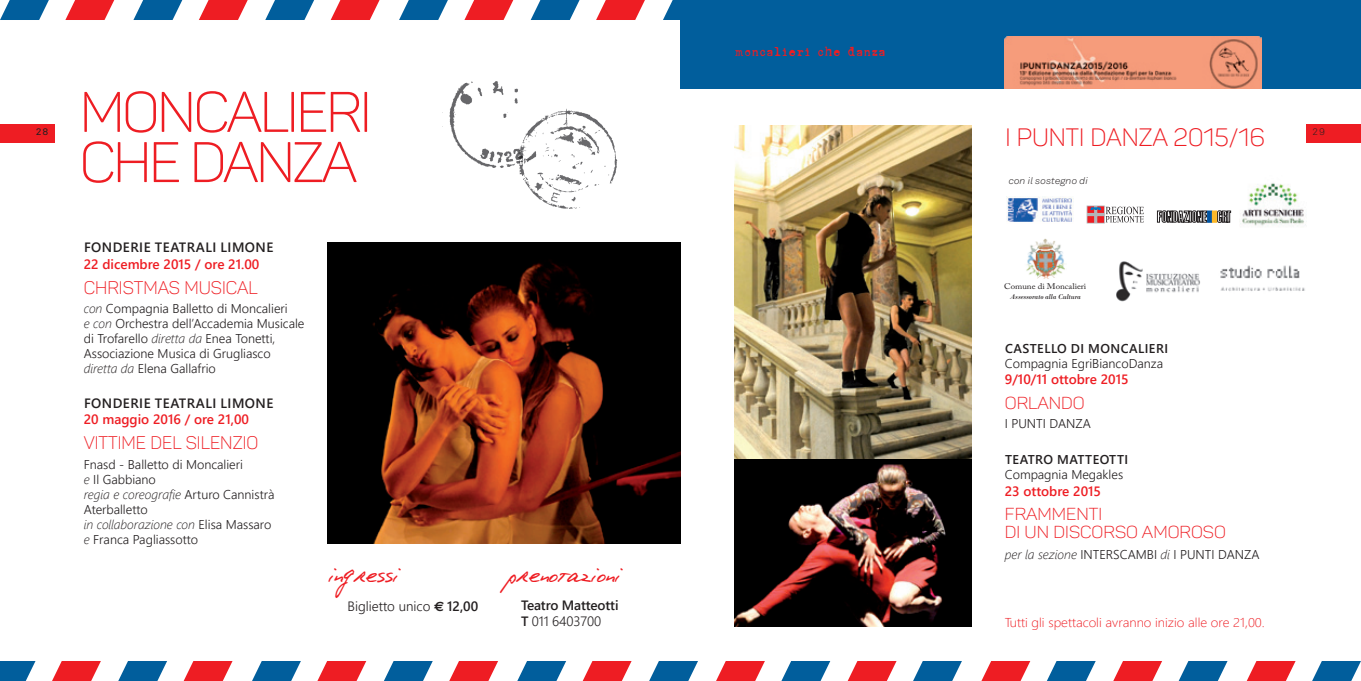
<style>
.page{position:relative;width:1361px;height:681px;background:#fff}
.page>*{position:absolute;margin:0;border:0;box-sizing:border-box;transform-origin:0 0}
.t1{font:56.25px "Panton Light Caps";color:#ee1d23}
.t2{font:28.5px "Phont Phreak's Handwriting";color:#ee1d23;scale:1.05 1}
.t3{font:24.75px "Panton Light Caps";color:#ee1d23}
.t4{font:18px "Panton Light Caps";color:#ee1d23}
.t5{font:17.1px/18px "Panton Light Caps";color:#ee1d23;scale:1.05 1}
.t6{font:13.5px "Webly Sleek UI Semibold";color:#ee1d23}
.t7{font:13.5px "Webly Sleek UI Semibold";letter-spacing:.035em;color:#231f20}
.t8{font:13.5px "Webly Sleek UI Semilight";letter-spacing:-.01em;color:#231f20}
.t9{font:13.5px "Webly Sleek UI Semibold";letter-spacing:-.01em;color:#231f20}
.t10{font:12.9px "Webly Sleek UI Light";color:#ee1d23;scale:1.05 1}
.t11{font:12.75px/15px "Webly Sleek UI Semilight";color:#231f20}
.t12{font:italic 12.75px "Webly Sleek UI Light";color:#231f20}
.t13{font:12.75px "Webly Sleek UI Semibold";letter-spacing:.035em;color:#231f20}
.t14{font:12px "Anas Rusty Typewriter";letter-spacing:.025em;color:#ee1d23}
.t15{font:italic 300 9.45px "Akkurat";letter-spacing:-.005em;color:#231f20;scale:1.11 1}
.t16{font:9.45px "Akkurat";color:#231f20;scale:1.11 1}
.t17{font:300 9.45px "Akkurat";color:#231f20;scale:1.11 1}
.t18{font:8.1px "Adobe Caslon Pro";letter-spacing:-.005em;color:#231f20;scale:1.11 1}
.t19{font:italic 7.5px "Bodoni MT Std";letter-spacing:-.01em;color:#231f20}
.s1{font-family:"Webly Sleek UI Light";font-style:italic}
.s2{font-family:"Webly Sleek UI Semilight";font-style:normal}
.s3{font-family:"Euro Sans";font-weight:700}
.s4{font-family:"Webly Sleek UI Semibold"}
</style>
<div class="page">
<img style="left:327px;top:242px;width:353px;height:301px">
<img style="left:734px;top:126px;width:237px;height:333px">
<img style="left:734px;top:459px;width:237px;height:167px">
<svg style="left:1087px;top:206px;width:17px;height:17px"></svg>
<svg style="left:1088px;top:206px;width:56px;height:16px"></svg>
<img style="left:1240px;top:183px;width:66px;height:43px">
<img style="left:1006px;top:196px;width:67px;height:26px">
<svg style="left:1157px;top:210px;width:74px;height:13px"></svg>
<img style="left:1220px;top:265px;width:85px;height:26px">
<img style="left:1026px;top:238px;width:39px;height:41px">
<img style="left:1116px;top:261px;width:84px;height:41px">
<div style="left:680px;top:0;width:681px;height:89px;background:#015e9c"></div>
<svg style="left:442px;top:81px;width:175px;height:128px"></svg>
<div style="left:0;top:124px;width:54px;height:18px;background:#ee1d23"></div>
<div style="left:1307px;top:124px;width:54px;height:18px;background:#ee1d23"></div>
<img style="left:1004px;top:37px;width:258px;height:52px">
<svg style="left:663px;top:0;width:17px;height:20px"></svg>
<svg style="left:0;top:0;width:49px;height:20px"></svg>
<svg style="left:133px;top:0;width:49px;height:20px"></svg>
<svg style="left:265px;top:0;width:49px;height:20px"></svg>
<svg style="left:399px;top:0;width:49px;height:20px"></svg>
<svg style="left:531px;top:0;width:48px;height:20px"></svg>
<svg style="left:65px;top:0;width:49px;height:20px"></svg>
<svg style="left:199px;top:0;width:49px;height:20px"></svg>
<svg style="left:331px;top:0;width:48px;height:20px"></svg>
<svg style="left:464px;top:0;width:49px;height:20px"></svg>
<svg style="left:596px;top:0;width:49px;height:20px"></svg>
<svg style="left:583px;top:661px;width:48px;height:19px"></svg>
<svg style="left:649px;top:661px;width:49px;height:19px"></svg>
<svg style="left:449px;top:661px;width:49px;height:19px"></svg>
<svg style="left:318px;top:661px;width:48px;height:19px"></svg>
<svg style="left:184px;top:661px;width:48px;height:19px"></svg>
<svg style="left:52px;top:661px;width:49px;height:19px"></svg>
<svg style="left:517px;top:661px;width:49px;height:19px"></svg>
<svg style="left:384px;top:661px;width:49px;height:19px"></svg>
<svg style="left:252px;top:661px;width:49px;height:19px"></svg>
<svg style="left:118px;top:661px;width:49px;height:19px"></svg>
<svg style="left:0;top:661px;width:36px;height:19px"></svg>
<svg style="left:1312px;top:661px;width:49px;height:19px"></svg>
<svg style="left:1179px;top:661px;width:48px;height:19px"></svg>
<svg style="left:1047px;top:661px;width:48px;height:19px"></svg>
<svg style="left:913px;top:661px;width:49px;height:19px"></svg>
<svg style="left:782px;top:661px;width:48px;height:19px"></svg>
<svg style="left:1247px;top:661px;width:48px;height:19px"></svg>
<svg style="left:1113px;top:661px;width:49px;height:19px"></svg>
<svg style="left:982px;top:661px;width:48px;height:19px"></svg>
<svg style="left:848px;top:661px;width:48px;height:19px"></svg>
<svg style="left:716px;top:661px;width:49px;height:19px"></svg>
<p class="t14" style="left:734px;top:44px;width:153px">moncalieri che danza</p>
<h1 class="t1" style="left:80px;top:78px;width:30px">MONCALIERI</h1>
<h3 class="t3" style="left:1005px;top:122px;width:261px">I PUNTI DANZA 2015/16</h3>
<p class="t16" style="left:36px;top:126px;width:13px">28</p>
<p class="t17" style="left:1312px;top:126px;width:13px">29</p>
<h1 class="t1" style="left:80px;top:128px;width:33px">CHE</h1>
<h1 class="t1" style="left:190px;top:128px;width:34px">DANZA</h1>
<p class="t15" style="left:1009px;top:175px;width:73px">con il sostegno di</p>
<p class="t7" style="left:84px;top:237px;width:17px">Fonderie</p>
<p class="t7" style="left:155px;top:237px;width:17px">Teatrali</p>
<p class="t7" style="left:220px;top:237px;width:17px">Limone</p>
<p class="t6" style="left:84px;top:254px;width:177px">22 dicembre 2015 / ore 21.00</p>
<h3 class="t4" style="left:84px;top:276px;width:176px">CHRISTMAS MUSICAL</h3>
<p class="t11" style="left:84px;top:300px;width:222px"><span class="s1">con</span> Compagnia Balletto di Moncalieri<br><span class="s1">e con</span> Orchestra dell’Accademia Musicale di Trofarello <span class="s1">diretta da</span> Enea Tonetti, Associazione Musica di Grugliasco <span class="s1">diretta da</span> Elena Gallafrio</p>
<p class="t7" style="left:84px;top:392px;width:191px">FONDERIE TEATRALI LIMONE</p>
<p class="t6" style="left:84px;top:409px;width:167px">20 maggio 2016 / ore 21,00</p>
<h3 class="t4" style="left:84px;top:432px;width:176px">VITTIME DEL SILENZIO</h3>
<p class="t11" style="left:84px;top:456px;width:161px">Fnasd - Balletto di Moncalieri <span class="s1">e</span> Il Gabbiano</p>
<p class="t12" style="left:84px;top:485px;width:192px">regia e coreografie <span class="s2">Arturo Cannistrà</span></p>
<p class="t11" style="left:84px;top:501px;width:65px">Aterballetto</p>
<p class="t12" style="left:84px;top:515px;width:189px">in collaborazione con <span class="s2">Elisa Massaro</span></p>
<p class="t11" style="left:84px;top:531px;width:116px"><span class="s1">e</span> Franca Pagliassotto</p>
<h2 class="t2" style="left:328px;top:555px;width:69px">ingressi</h2>
<h2 class="t2" style="left:506px;top:555px;width:110px">prenotazioni</h2>
<p class="t8" style="left:347px;top:595px;width:132px">Biglietto unico <span class="s3">e</span> <span class="s4">12,00</span></p>
<p class="t9" style="left:521px;top:594px;width:99px">Teatro Matteotti</p>
<p class="t8" style="left:521px;top:611px;width:82px"><span class="s4">T</span> 011 6403700</p>
<p class="t18" style="left:1004px;top:281px;width:75px">Comune di Moncalieri</p>
<p class="t19" style="left:1009px;top:292px;width:73px">Assessorato alla Cultura</p>
<p class="t13" style="left:1005px;top:338px;width:165px">CASTELLO DI MONCALIERI</p>
<p class="t11" style="left:1005px;top:355px;width:160px">Compagnia EgriBiancoDanza</p>
<p class="t6" style="left:1005px;top:369px;width:125px">9/10/11 ottobre 2015</p>
<h3 class="t5" style="left:1005px;top:393px;width:78px">ORLANDO</h3>
<p class="t11" style="left:1005px;top:415px;width:87px">I PU NTI DANZA</p>
<p class="t13" style="left:1005px;top:450px;width:125px">TEATRO MATTEOTTI</p>
<p class="t11" style="left:1005px;top:466px;width:120px">Compagnia Megakles</p>
<p class="t6" style="left:1005px;top:480px;width:98px">23 ottobre 2015</p>
<h3 class="t5" style="left:1005px;top:505px;width:212px">FRAMMENTI<br>DI UN DISCORSO AMOROSO</h3>
<p class="t12" style="left:1005px;top:545px;width:103px">per la sezione <span class="s2">INTERSCA</span></p>
<p class="t11" style="left:1136px;top:546px;width:125px">MBI <span class="s1">di</span> I PU NTI DANZA</p>
<p class="t10" style="left:1005px;top:612px;width:249px">Tutti gli spettacoli avranno inizio alle ore 21,00.</p>
</div>
